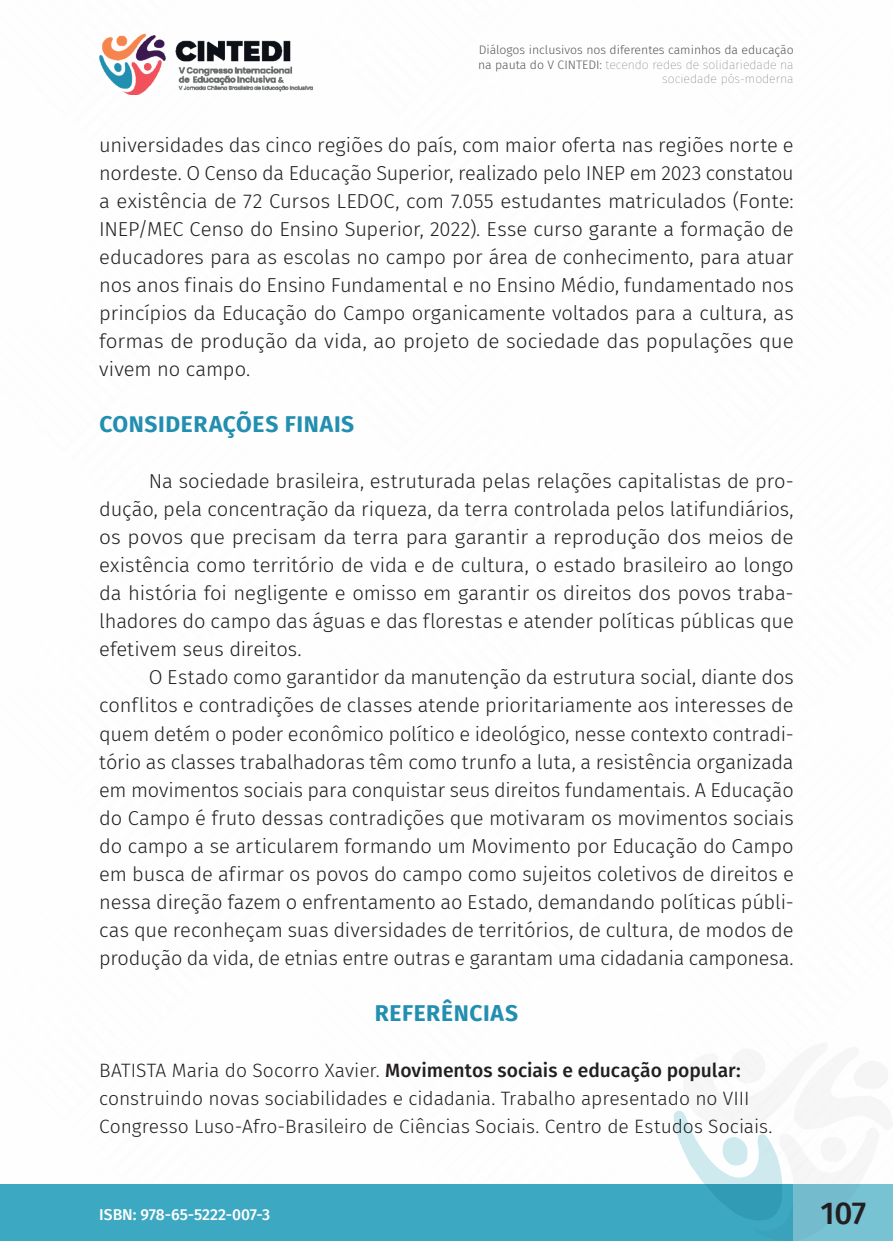
<style>
.page{position:relative;width:893px;height:1241px;background:#fff}
.page>*{position:absolute;margin:0;border:0;box-sizing:border-box;transform-origin:0 0}
.t1{font:500 31.5px "Fira Sans";color:#231f20}
._8_SUBTÍTULO{font:700 22.75px "Fira Sans";letter-spacing:.025em;color:#228eb0}
._12_SUBTÍTULO_REFERENCIAS{font:700 22.75px "Fira Sans";letter-spacing:.03em;color:#228eb0}
._6_CORPO{font:300 20.12px/28px "Fira Sans";letter-spacing:-.005em;color:#231f20;text-align:justify}
._13_REFERENCIAS{font:300 19.25px/28px "Fira Sans";letter-spacing:-.005em;color:#231f20}
.t2{font:500 15.75px "Fira Sans";color:#fff}
.t3{font:300 12.25px/14.7px "Fira Sans";color:#57585a;text-align:right}
.s1{font-weight:100}
.s2{font-weight:500}
</style>
<div class="page">
<div style="left:0;top:1184px;width:794px;height:56px;background:#3da8c1"></div>
<img style="left:99px;top:33px;width:214px;height:61px">
<svg style="left:674px;top:1049px;width:219px;height:191px"></svg>
<p class="t3" style="left:478px;top:42px;width:317px">Diálogos inclusivos nos diferentes caminhos da educação na pauta do V CINTEDI: <span class="s1">tecendo redes de solidariedade na sociedade pós-moderna</span></p>
<p class="_6_CORPO" style="left:99px;top:131px;width:696px">universidades das cinco regiões do país, com maior oferta nas regiões norte e nordeste. O Censo da Educação Superior, realizado pelo INEP em 2023 constatou a existência de 72 Cursos LEDOC, com 7.055 estudantes matriculados (Fonte:<br>INEP/MEC Censo do Ensino Superior, 2022). Esse curso garante a formação de educadores para as escolas no campo por área de conhecimento, para atuar nos anos finais do Ensino Fundamental e no Ensino Médio, fundamentado nos princípios da Educação do Campo organicamente voltados para a cultura, as formas de produção da vida, ao projeto de sociedade das populações que vivem no campo.</p>
<p class="_8_SUBTÍTULO" style="left:99px;top:405px;width:256px">CONSIDERAÇÕES FINAIS</p>
<p class="_6_CORPO" style="left:99px;top:467px;width:696px;text-indent:50px">Na sociedade brasileira, estruturada pelas relações capitalistas de pro&shy;dução, pela concentração da riqueza, da terra controlada pelos latifundiários, os povos que precisam da terra para garantir a reprodução dos meios de existência como território de vida e de cultura, o estado brasileiro ao longo da história foi negligente e omisso em garantir os direitos dos povos traba&shy;lhadores do campo das águas e das florestas e atender políticas públicas que efetivem seus direitos.</p>
<p class="_6_CORPO" style="left:99px;top:663px;width:696px;text-indent:50px">O Estado como garantidor da manutenção da estrutura social, diante dos conflitos e contradições de classes atende prioritariamente aos interesses de quem detém o poder econômico político e ideológico, nesse contexto contradi&shy;tório as classes trabalhadoras têm como trunfo a luta, a resistência organizada em movimentos sociais para conquistar seus direitos fundamentais. A Educação do Campo é fruto dessas contradições que motivaram os movimentos sociais do campo a se articularem formando um Movimento por Educação do Campo em busca de afirmar os povos do campo como sujeitos coletivos de direitos e nessa direção fazem o enfrentamento ao Estado, demandando políticas públi&shy;cas que reconheçam suas diversidades de territórios, de cultura, de modos de produção da vida, de etnias entre outras e garantam uma cidadania camponesa.</p>
<p class="_12_SUBTÍTULO_REFERENCIAS" style="left:375px;top:993px;width:145px">REFERÊNCIAS</p>
<p class="_13_REFERENCIAS" style="left:99px;top:1055px;width:675px">BATISTA Maria do Socorro Xavier. <span class="s2">Movimentos sociais e educação popular: </span>construindo novas sociabilidades e cidadania. Trabalho apresentado no VIII<br>Congresso Luso-Afro-Brasileiro de Ciências Sociais. Centro de Estudos Sociais.</p>
<p class="t2" style="left:99px;top:1201px;width:172px">ISBN: 978-65-5222-007-3</p>
<h1 class="t1" style="left:820px;top:1187px;width:47px">107</h1>
</div>
